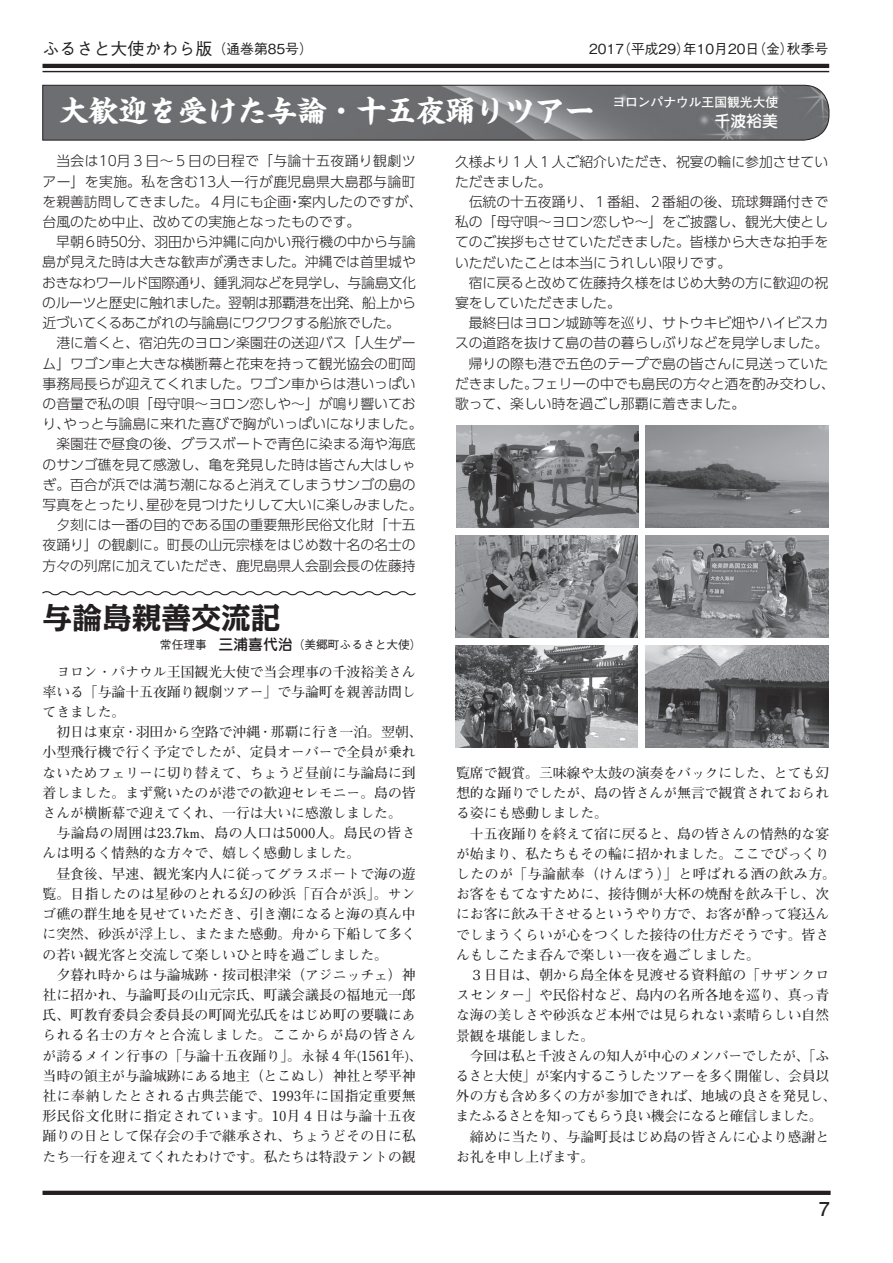
<style>
.page{position:relative;width:893px;height:1263px;background:#fff}
.page>*{position:absolute;margin:0;border:0;box-sizing:border-box;transform-origin:0 0}
.t1{font:700 29.7px "Kaisho MCBK1 Pro De";color:#fff}
.t2{font:700 29.7px "Kakumin Pro";color:#231f20}
.t3{font:700 19.2px "Futo Go B101 Pro";color:#231f20}
.t4{font:500 16.95px "Gothic BBB Pro";color:#231f20}
.t5{font:500 15.9px "Jun 34 Pro";color:#fff}
.t6{font:700 13.8px/20.2px "Futo Min A101 Pro";color:#231f20;text-align:justify}
.t7{font:300 13.8px/20.2px "UD Shin Go Pr 6 N";color:#231f20}
.t8{font:700 13.8px/20.2px "Futo Min A101 Pro";letter-spacing:-.03em;color:#231f20}
.t9{font:500 13.8px "Gothic BBB Pro";color:#231f20}
.t10{font:700 12.75px "Futo Go B101 Pr 6 N";color:#fff}
.t11{font:500 11.7px "Gothic BBB Pro";color:#231f20}
.s1{font-size:13.8px}
.s2{font-family:"Jun 34 Pro";font-size:14.85px}
</style>
<div class="page">
<hr style="left:43px;top:64px;width:786px;height:4px;background:#231f20">
<hr style="left:43px;top:71px;width:786px;height:1px;background:#231f20">
<hr style="left:43px;top:1191px;width:788px;height:4px;background:#231f20">
<img style="left:645px;top:535px;width:183px;height:102px">
<img style="left:455px;top:535px;width:183px;height:102px">
<img style="left:455px;top:645px;width:183px;height:102px">
<img style="left:645px;top:425px;width:183px;height:102px">
<img style="left:456px;top:425px;width:183px;height:102px">
<img style="left:645px;top:645px;width:183px;height:102px">
<svg style="left:42px;top:85px;width:787px;height:56px;background:#707174"></svg>
<svg style="left:42px;top:591px;width:374px;height:5px"></svg>
<p class="t4" style="left:43px;top:35px;width:272px">ふるさと大使かわら版<span class="s1">（通巻第85号）</span></p>
<p class="t9" style="left:589px;top:38px;width:241px">2017（平成29）年10月20日（金）秋季号</p>
<h1 class="t1" style="left:59px;top:86px;width:537px">大歓迎を受けた与論・十五夜踊りツアー</h1>
<p class="t10" style="left:612px;top:92px;width:167px">ヨロンパナウル王国観光大使</p>
<p class="t5" style="left:714px;top:109px;width:65px">千波裕美</p>
<p class="t7" style="left:43px;top:151px;width:382px;text-indent:14px">当会は10月３日～５日の日程で「与論十五夜踊り観劇ツアー」を実施。私を含む13人一行が鹿児島県大島郡与論町を親善訪問してきました。４月にも企画・案内したのですが、台風のため中止、改めての実施となったものです。</p>
<p class="t7" style="left:42px;top:231px;width:375px;text-align:justify;text-indent:14px">早朝６時50分、羽田から沖縄に向かい飛行機の中から与論島が見えた時は大きな歓声が湧きました。沖縄では首里城やおきなわワールド国際通り、鍾乳洞などを見学し、与論島文化のルーツと歴史に触れました。翌朝は那覇港を出発、船上から近づいてくるあこがれの与論島にワクワクする船旅でした。</p>
<p class="t7" style="left:43px;top:332px;width:382px;text-align:center">港に着くと、宿泊先のヨロン楽園荘の送迎バス「人生ゲー<br>ム」ワゴン車と大きな横断幕と花束を持って観光協会の町岡事務局長らが迎えてくれました。ワゴン車からは港いっぱいの音量で私の唄「母守唄～ヨロン恋しや～」が鳴り響いており、やっと与論島に来れた喜びで胸がいっぱいになりました。楽園荘で昼食の後、グラスボートで青色に染まる海や海底<br>のサンゴ礁を見て感激し、亀を発見した時は皆さん大はしゃぎ。百合が浜では満ち潮になると消えてしまうサンゴの島の写真をとったり、星砂を見つけたりして大いに楽しみました。夕刻には一番の目的である国の重要無形民俗文化財「十五<br>夜踊り」の観劇に。町長の山元宗様をはじめ数十名の名士の方々の列席に加えていただき、鹿児島県人会副会長の佐藤持</p>
<h1 class="t2" style="left:43px;top:594px;width:240px">与論島親善交流記</h1>
<p class="t11" style="left:160px;top:635px;width:263px">常任理事　<span class="s2">三浦喜代治</span>（美郷町ふるさと大使）</p>
<p class="t6" style="left:43px;top:660px;width:375px;text-indent:14px">ヨロン・パナウル王国観光大使で当会理事の千波裕美さん率いる「与論十五夜踊り観劇ツアー」で与論町を親善訪問してきました。</p>
<p class="t6" style="left:43px;top:720px;width:382px;text-align:left;text-indent:14px">初日は東京・羽田から空路で沖縄・那覇に行き一泊。翌朝、小型飛行機で行く予定でしたが、定員オーバーで全員が乗れないためフェリーに切り替えて、ちょうど昼前に与論島に到着しました。まず驚いたのが港での歓迎セレモニー。島の皆さんが横断幕で迎えてくれ、一行は大いに感激しました。</p>
<p class="t6" style="left:43px;top:821px;width:375px;text-indent:14px">与論島の周囲は23.7km、島の人口は5000人。島民の皆さんは明るく情熱的な方々で、嬉しく感動しました。</p>
<p class="t6" style="left:43px;top:862px;width:375px;text-indent:14px">昼食後、早速、観光案内人に従ってグラスボートで海の遊覧。目指したのは星砂のとれる幻の砂浜「百合が浜」。サンゴ礁の群生地を見せていただき、引き潮になると海の真ん中に突然、砂浜が浮上し、またまた感動。舟から下船して多くの若い観光客と交流して楽しいひと時を過ごしました。</p>
<p class="t6" style="left:43px;top:963px;width:382px;text-align:center">夕暮れ時からは与論城跡・按司根津栄（アジニッチェ）神<br>社に招かれ、与論町長の山元宗氏、町議会議長の福地元一郎氏、町教育委員会委員長の町岡光弘氏をはじめ町の要職にあられる名士の方々と合流しました。ここからが島の皆さんが誇るメイン行事の「与論十五夜踊り」。永禄４年(1561年)、当時の領主が与論城跡にある地主（とこぬし）神社と琴平神社に奉納したとされる古典芸能で、1993年に国指定重要無形民俗文化財に指定されています。10月４日は与論十五夜踊りの日として保存会の手で継承され、ちょうどその日に私たち一行を迎えてくれたわけです。私たちは特設テントの観</p>
<p class="t7" style="left:455px;top:151px;width:375px">久様より１人１人ご紹介いただき、祝宴の輪に参加させていただきました。</p>
<p class="t7" style="left:455px;top:191px;width:375px;text-align:justify;text-indent:14px">伝統の十五夜踊り、１番組、２番組の後、琉球舞踊付きで私の「母守唄～ヨロン恋しや～」をご披露し、観光大使としてのご挨拶もさせていただきました。皆様から大きな拍手をいただいたことは本当にうれしい限りです。</p>
<p class="t7" style="left:455px;top:272px;width:375px;text-indent:14px">宿に戻ると改めて佐藤持久様をはじめ大勢の方に歓迎の祝宴をしていただきました。</p>
<p class="t7" style="left:469px;top:312px;width:361px">最終日はヨロン城跡等を巡り、サトウキビ畑やハイビスカ</p>
<p class="t7" style="left:455px;top:333px;width:375px">スの道路を抜けて島の昔の暮らしぶりなどを見学しました。</p>
<p class="t7" style="left:469px;top:353px;width:361px">帰りの際も港で五色のテープで島の皆さんに見送っていた</p>
<p class="t7" style="left:455px;top:373px;width:382px">だきました。フェリーの中でも島民の方々と酒を酌み交わし、</p>
<p class="t7" style="left:455px;top:393px;width:292px">歌って、楽しい時を過ごし那覇に着きました。</p>
<p class="t6" style="left:456px;top:761px;width:375px">覧席で観賞。三味線や太鼓の演奏をバックにした、とても幻想的な踊りでしたが、島の皆さんが無言で観賞されておられる姿にも感動しました。</p>
<p class="t6" style="left:456px;top:821px;width:381px;text-align:left;text-indent:14px">十五夜踊りを終えて宿に戻ると、島の皆さんの情熱的な宴が始まり、私たちもその輪に招かれました。ここでびっくりしたのが「与論献奉（けんぽう）」と呼ばれる酒の飲み方。お客をもてなすために、接待側が大杯の焼酎を飲み干し、次にお客に飲み干させるというやり方で、お客が酔って寝込んでしまうくらいが心をつくした接待の仕方だそうです。皆さんもしこたま呑んで楽しい一夜を過ごしました。</p>
<p class="t6" style="left:456px;top:963px;width:375px;text-indent:14px">３日目は、朝から島全体を見渡せる資料館の「サザンクロスセンター」や民俗村など、島内の名所各地を巡り、真っ青な海の美しさや砂浜など本州では見られない素晴らしい自然景観を堪能しました。</p>
<p class="t8" style="left:456px;top:1044px;width:383px;text-indent:14px">今回は私と千波さんの知人が中心のメンバーでしたが、「ふるさと大使」が案内するこうしたツアーを多く開催し、会員以外の方も含め多くの方が参加できれば、地域の良さを発見し、またふるさとを知ってもらう良い機会になると確信しました。</p>
<p class="t6" style="left:456px;top:1125px;width:375px;text-indent:14px">締めに当たり、与論町長はじめ島の皆さんに心より感謝とお礼を申し上げます。</p>
<h2 class="t3" style="left:819px;top:1193px;width:12px">7</h2>
</div>
